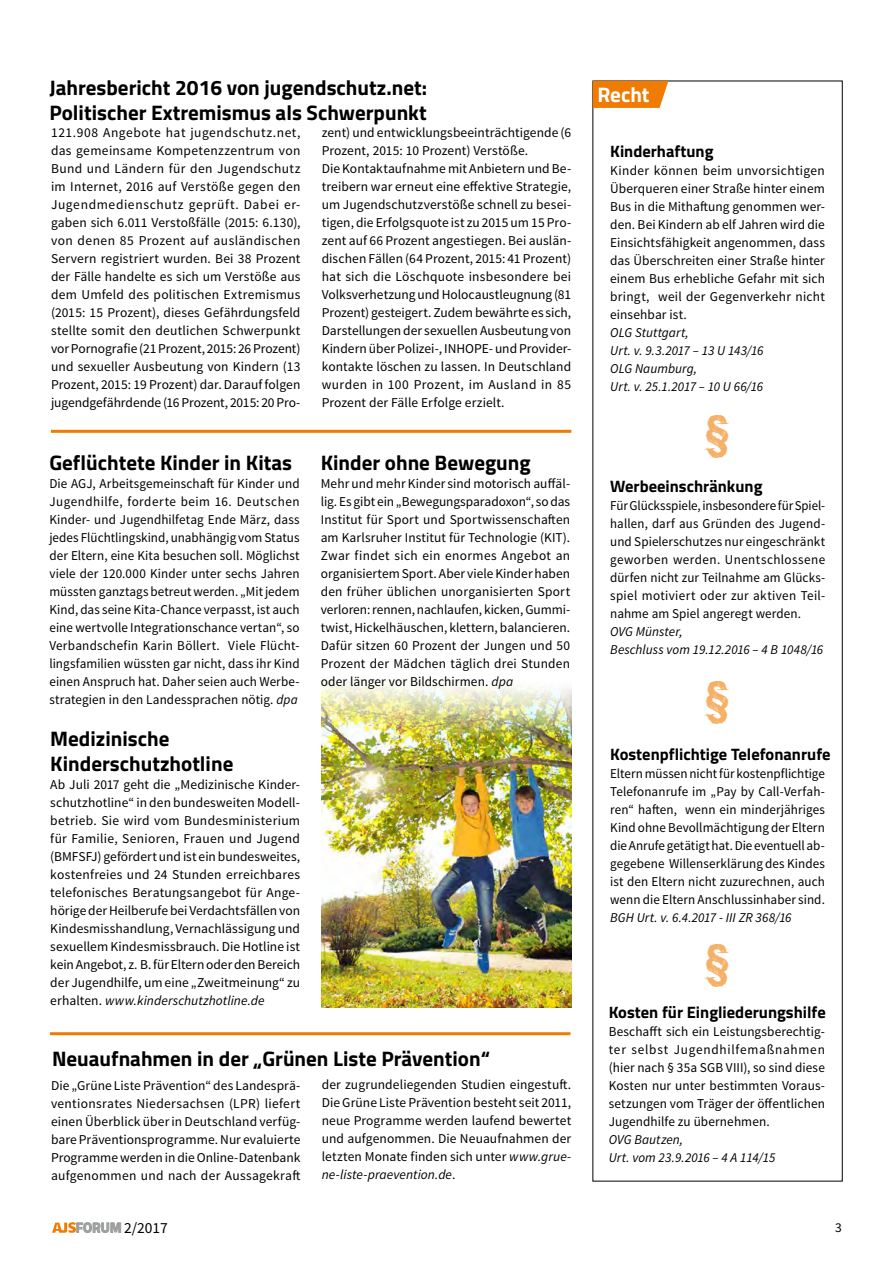
<style>
.page{position:relative;width:893px;height:1263px;background:#fff}
.page>*{position:absolute;margin:0;border:0;box-sizing:border-box;transform-origin:0 0}
.t1{font:48px "WCROUGHTRAD Bta";color:#ef7c00}
.t2{font:700 21px/24.8px "Titillium";color:#000}
.t3{font:700 21px "Titillium";color:#fff}
.t4{font:700 16.5px "Titillium";color:#000}
.t5{font:15.45px "Source Sans Pro";color:#000}
.t6{font:13.5px/18px "Source Sans Pro";letter-spacing:.005em;color:#000;text-align:justify}
.t7{font:italic 13.5px/18px "Source Sans Pro";letter-spacing:.005em;color:#000}
.s1{font-style:italic}
.s2{font-family:"Titillium";font-weight:700;font-size:13.95px;color:#9c9d9d}
</style>
<div class="page">
<img style="left:322px;top:680px;width:249px;height:327px">
<svg style="left:592px;top:81px;width:76px;height:27px;background:#ee820f"></svg>
<img style="left:52px;top:1222px;width:24px;height:11px">
<svg style="left:76px;top:1222px;width:45px;height:11px"></svg>
<hr style="left:50px;top:1032px;width:520px;height:3px;background:#ef7c00">
<hr style="left:51px;top:430px;width:520px;height:3px;background:#ef7c00">
<h2 class="t2" style="left:49px;top:74px;width:379px">Jahresbericht 2016 von jugendschutz.net:<br>Politischer Extremismus als Schwerpunkt</h2>
<p class="t6" style="left:51px;top:124px;width:251px">121.908 Angebote hat jugendschutz.net, das gemeinsame Kompetenzzentrum von Bund und Ländern für den Jugendschutz im Internet, 2016 auf Verstöße gegen den Jugendmedienschutz geprüft. Dabei er&shy;gaben sich 6.011 Verstoßfälle (2015: 6.130), von denen 85 Prozent auf ausländischen Servern registriert wurden. Bei 38 Prozent der Fälle handelte es sich um Verstöße aus dem Umfeld des politischen Extremismus (2015: 15 Prozent), dieses Gefährdungsfeld stellte somit den deutlichen Schwerpunkt vor Pornografie (21 Prozent, 2015: 26 Prozent) und sexueller Ausbeutung von Kindern (13<br>Prozent, 2015: 19 Prozent) dar. Darauf folgen jugendgefährdende (16 Prozent, 2015: 20 Pro-</p>
<p class="t6" style="left:322px;top:124px;width:251px;text-align:left">zent) und entwicklungsbeeinträchtigende (6<br>Prozent, 2015: 10 Prozent) Verstöße.<br>Die Kontaktaufnahme mit Anbietern und Be&shy;treibern war erneut eine effektive Strategie, um Jugendschutzverstöße schnell zu besei&shy;tigen, die Erfolgsquote ist zu 2015 um 15 Pro&shy;zent auf 66 Prozent angestiegen. Bei auslän&shy;dischen Fällen (64 Prozent, 2015: 41 Prozent) hat sich die Löschquote insbesondere bei Volksverhetzung und Holocaustleugnung (81<br>Prozent) gesteigert. Zudem bewährte es sich, Darstellungen der sexuellen Ausbeutung von Kindern über Polizei-, INHOPE- und Provider&shy;kontakte löschen zu lassen. In Deutschland wurden in 100 Prozent, im Ausland in 85<br>Prozent der Fälle Erfolge erzielt.</p>
<h2 class="t2" style="left:49px;top:449px;width:244px">Geflüchtete Kinder in Kitas</h2>
<p class="t6" style="left:49px;top:475px;width:252px">Die AGJ, Arbeitsgemeinschaft für Kinder und Jugendhilfe, forderte beim 16. Deutschen Kinder- und Jugendhilfetag Ende März, dass jedes Flüchtlingskind, unabhängig vom Status der Eltern, eine Kita besuchen soll. Möglichst viele der 120.000 Kinder unter sechs Jahren müssten ganztags betreut werden. „Mit jedem Kind, das seine Kita-Chance verpasst, ist auch eine wertvolle Integrationschance vertan“, so Verbandschefin Karin Böllert. Viele Flücht&shy;lingsfamilien wüssten gar nicht, dass ihr Kind einen Anspruch hat. Daher seien auch Werbe&shy;strategien in den Landessprachen nötig. <span class="s1">dpa</span></p>
<h2 class="t2" style="left:50px;top:725px;width:185px">Medizinische<br>Kinderschutzhotline</h2>
<p class="t6" style="left:50px;top:775px;width:251px">Ab Juli 2017 geht die „Medizinische Kinder&shy;schutzhotline“ in den bundesweiten Modell&shy;betrieb. Sie wird vom Bundesministerium für Familie, Senioren, Frauen und Jugend (BMFSFJ) gefördert und ist ein bundesweites, kostenfreies und 24 Stunden erreichbares telefonisches Beratungsangebot für Ange&shy;hörige der Heilberufe bei Verdachtsfällen von Kindesmisshandlung, Vernachlässigung und sexuellem Kindesmissbrauch. Die Hotline ist kein Angebot, z. B. für Eltern oder den Bereich der Jugendhilfe, um eine „Zweitmeinung“ zu erhalten. <span class="s1">www.kinderschutzhotline.de</span></p>
<h2 class="t2" style="left:321px;top:449px;width:211px">Kinder ohne Bewegung</h2>
<p class="t6" style="left:321px;top:474px;width:251px">Mehr und mehr Kinder sind motorisch auffäl&shy;lig. Es gibt ein „Bewegungsparadoxon“, so das Institut für Sport und Sportwissenschaften am Karlsruher Institut für Technologie (KIT).<br>Zwar findet sich ein enormes Angebot an organisiertem Sport. Aber viele Kinder haben den früher üblichen unorganisierten Sport verloren: rennen, nachlaufen, kicken, Gummi&shy;twist, Hickelhäuschen, klettern, balancieren.<br>Dafür sitzen 60 Prozent der Jungen und 50<br>Prozent der Mädchen täglich drei Stunden oder länger vor Bildschirmen. <span class="s1">dpa</span></p>
<h2 class="t2" style="left:52px;top:1045px;width:439px">Neuaufnahmen in der „Grünen Liste Prävention“</h2>
<p class="t6" style="left:51px;top:1076px;width:251px">Die „Grüne Liste Prävention“ des Landesprä&shy;ventionsrates Niedersachsen (LPR) liefert einen Überblick über in Deutschland verfüg&shy;bare Präventionsprogramme. Nur evaluierte Programme werden in die Online-Datenbank aufgenommen und nach der Aussagekraft</p>
<p class="t6" style="left:322px;top:1076px;width:251px">der zugrundeliegenden Studien eingestuft.<br>Die Grüne Liste Prävention besteht seit 2011, neue Programme werden laufend bewertet und aufgenommen. Die Neuaufnahmen der letzten Monate finden sich unter <span class="s1">www.grue&shy;ne-liste-praevention.de</span>.</p>
<h2 class="t3" style="left:597px;top:78px;width:54px">Recht</h2>
<p class="t4" style="left:610px;top:139px;width:105px">Kinderhaftung</p>
<p class="t6" style="left:610px;top:162px;width:216px">Kinder können beim unvorsichtigen Überqueren einer Straße hinter einem Bus in die Mithaftung genommen wer&shy;den. Bei Kindern ab elf Jahren wird die Einsichtsfähigkeit angenommen, dass das Überschreiten einer Straße hinter einem Bus erhebliche Gefahr mit sich bringt, weil der Gegenverkehr nicht einsehbar ist.</p>
<p class="t7" style="left:610px;top:323px;width:155px">OLG Stuttgart,<br>Urt. v. 9.3.2017 – 13 U 143/16<br>OLG Naumburg,<br>Urt. v. 25.1.2017 – 10 U 66/16</p>
<h1 class="t1" style="left:704px;top:402px;width:28px">§</h1>
<p class="t4" style="left:610px;top:473px;width:154px">Werbeeinschränkung</p>
<p class="t6" style="left:610px;top:496px;width:217px">Für Glücksspiele, insbesondere für Spiel&shy;hallen, darf aus Gründen des Jugend&shy;und Spielerschutzes nur eingeschränkt geworben werden. Unentschlossene dürfen nicht zur Teilnahme am Glücks&shy;spiel motiviert oder zur aktiven Teil&shy;nahme am Spiel angeregt werden.</p>
<p class="t7" style="left:610px;top:622px;width:215px">OVG Münster,<br>Beschluss vom 19.12.2016 – 4 B 1048/16</p>
<h1 class="t1" style="left:704px;top:668px;width:28px">§</h1>
<p class="t4" style="left:610px;top:741px;width:222px">Kostenpflichtige Telefonanrufe</p>
<p class="t6" style="left:610px;top:764px;width:216px">Eltern müssen nicht für kostenpflichtige Telefonanrufe im „Pay by Call-Verfah&shy;ren“ haften, wenn ein minderjähriges Kind ohne Bevollmächtigung der Eltern die Anrufe getätigt hat. Die eventuell ab&shy;gegebene Willenserklärung des Kindes ist den Eltern nicht zuzurechnen, auch wenn die Eltern Anschlussinhaber sind.</p>
<p class="t7" style="left:610px;top:908px;width:183px">BGH Urt. v. 6.4.2017 - III ZR 368/16</p>
<h1 class="t1" style="left:704px;top:931px;width:28px">§</h1>
<p class="t4" style="left:609px;top:1000px;width:219px">Kosten für Eingliederungshilfe</p>
<p class="t6" style="left:609px;top:1023px;width:218px">Beschafft sich ein Leistungsberechtig&shy;ter selbst Jugendhilfemaßnahmen (hier nach § 35a SGB VIII), so sind diese Kosten nur unter bestimmten Voraus&shy;setzungen vom Träger der öffentlichen Jugendhilfe zu übernehmen.</p>
<p class="t7" style="left:609px;top:1130px;width:168px">OVG Bautzen,<br>Urt. vom 23.9.2016 – 4 A 114/15</p>
<p class="t5" style="left:76px;top:1218px;width:94px"><span class="s2">FORUM</span> 2/2017</p>
<p class="t6" style="left:835px;top:1218px;width:8px">3</p>
</div>
